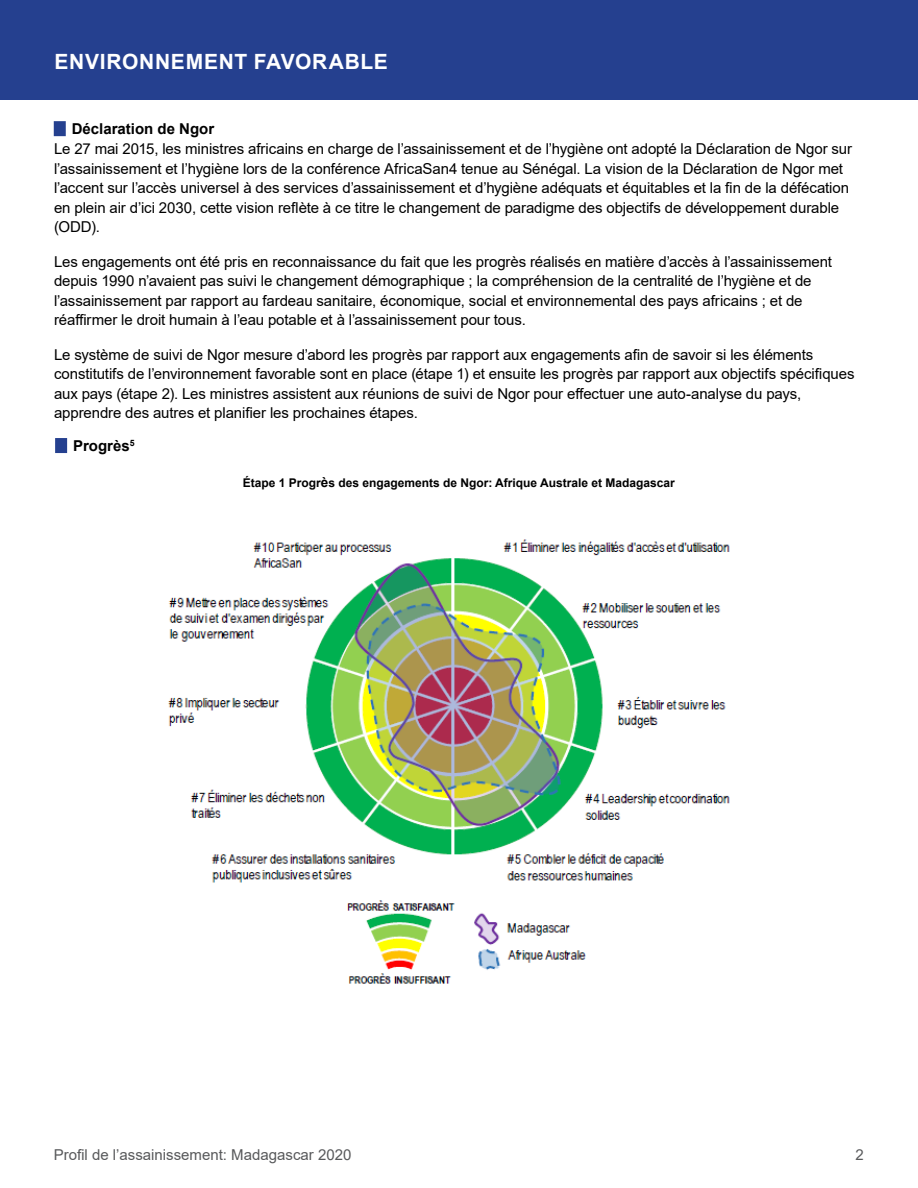
<style>
.page{position:relative;width:918px;height:1188px;background:#fff}
.page>*{position:absolute;margin:0;border:0;box-sizing:border-box;transform-origin:0 0}
.t1{font:700 21px "Arial";letter-spacing:.035em;color:#fff}
.t2{font:15px/19.5px "Arial";letter-spacing:-.005em;color:#000}
.t3{font:15px "Arial";color:#58595b}
.t4{font:700 15px "Arial";color:#000}
.t5{font:700 12px "Arial";color:#000}
.s1{font-size:13.5px}
</style>
<div class="page">
<div style="left:0;top:0;width:918px;height:99px;background:#25408f"></div>
<div style="left:55px;top:438px;width:93px;height:15px;background:#25408f"></div>
<div style="left:67px;top:437px;width:81px;height:18px;background:#fff"></div>
<div style="left:54px;top:121px;width:169px;height:15px;background:#25408f"></div>
<div style="left:66px;top:120px;width:162px;height:18px;background:#fff"></div>
<img style="left:168px;top:539px;width:562px;height:445px">
<h1 class="t1" style="left:54px;top:47px;width:335px">ENVIRONNEMENT FAVORABLE</h1>
<p class="t4" style="left:72px;top:118px;width:144px">Déclaration de Ngor</p>
<p class="t2" style="left:54px;top:139px;width:800px">Le 27 mai 2015, les ministres africains en charge de l’assainissement et de l’hygiène ont adopté la Déclaration de Ngor sur l’assainissement et l’hygiène lors de la conférence AfricaSan4 tenue au Sénégal. La vision de la Déclaration de Ngor met l’accent sur l’accès universel à des services d’assainissement et d’hygiène adéquats et équitables et la fin de la défécation en plein air d’ici 2030, cette vision reflète à ce titre le changement de paradigme des objectifs de développement durable (ODD).</p>
<p class="t2" style="left:54px;top:252px;width:780px">Les engagements ont été pris en reconnaissance du fait que les progrès réalisés en matière d’accès à l’assainissement depuis 1990 n’avaient pas suivi le changement démographique ; la compréhension de la centralité de l’hygiène et de l’assainissement par rapport au fardeau sanitaire, économique, social et environnemental des pays africains ; et de réaffirmer le droit humain à l’eau potable et à l’assainissement pour tous.</p>
<p class="t2" style="left:54px;top:345px;width:802px">Le système de suivi de Ngor mesure d’abord les progrès par rapport aux engagements afin de savoir si les éléments constitutifs de l’environnement favorable sont en place (étape 1) et ensuite les progrès par rapport aux objectifs spécifiques aux pays (étape 2). Les ministres assistent aux réunions de suivi de Ngor pour effectuer une auto-analyse du pays, apprendre des autres et planifier les prochaines étapes.</p>
<p class="t4" style="left:73px;top:435px;width:63px">Progrès<sup>5</sup></p>
<p class="t5" style="left:243px;top:474px;width:434px">Étape 1 Progr<span class="s1">è</span>s des engagements de Ngor: Afrique Australe et Madagascar</p>
<p class="t3" style="left:54px;top:1144px;width:299px">Profil de l’assainissement: Madagascar 2020</p>
<p class="t3" style="left:856px;top:1144px;width:10px">2</p>
</div>
